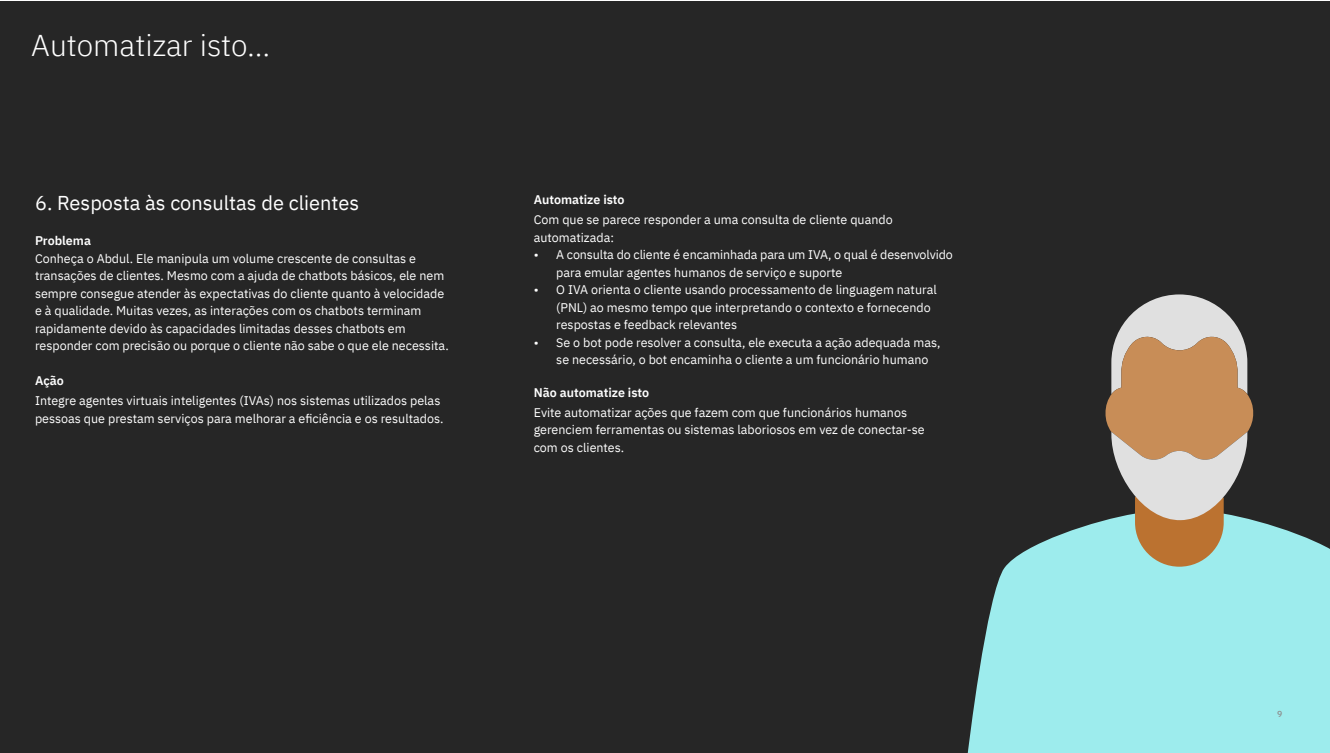
<style>
.page{position:relative;width:1330px;height:753px;background:#fff}
.page>*{position:absolute;margin:0;border:0;box-sizing:border-box;transform-origin:0 0}
.t1{font:300 30px "IBM Plex Sans";color:#fff}
.t2{font:20px "IBM Plex Sans";color:#fff}
.Body_copy{font:12.5px/17.5px "IBM Plex Sans";color:#fff}
.t3{font:600 12.5px "IBM Plex Sans";color:#fff}
.t4{font:500 8.75px "IBM Plex Sans";color:#8d8d8d}
</style>
<div class="page">
<div style="left:0;top:1px;width:1329px;height:751px;background:#262626"></div>
<svg style="left:968px;top:513px;width:362px;height:239px;background:#8fd5d6"></svg>
<svg style="left:1105px;top:294px;width:148px;height:272px"></svg>
<h2 class="t1" style="left:31px;top:23px;width:241px">Automatizar isto...</h2>
<h4 class="t2" style="left:35px;top:188px;width:326px">6. Resposta às consultas de clientes</h4>
<h5 class="t3" style="left:35px;top:231px;width:58px">Problema</h5>
<p class="Body_copy" style="left:35px;top:248px;width:415px">Conheça o Abdul. Ele manipula um volume crescente de consultas e transações de clientes. Mesmo com a ajuda de chatbots básicos, ele nem sempre consegue atender às expectativas do cliente quanto à velocidade e à qualidade. Muitas vezes, as interações com os chatbots terminam rapidamente devido às capacidades limitadas desses chatbots em responder com precisão ou porque o cliente não sabe o que ele necessita.</p>
<h5 class="t3" style="left:35px;top:371px;width:30px">Ação</h5>
<p class="Body_copy" style="left:35px;top:391px;width:410px">Integre agentes virtuais inteligentes (IVAs) nos sistemas utilizados pelas pessoas que prestam serviços para melhorar a eficiência e os resultados.</p>
<h5 class="t3" style="left:534px;top:190px;width:92px">Automatize isto</h5>
<p class="Body_copy" style="left:534px;top:210px;width:360px">Com que se parece responder a uma consulta de cliente quando automatizada:</p>
<p class="Body_copy" style="left:556px;top:245px;width:398px;text-indent:-22px">• A consulta do cliente é encaminhada para um IVA, o qual é desenvolvido para emular agentes humanos de serviço e suporte</p>
<p class="Body_copy" style="left:556px;top:280px;width:382px;text-indent:-22px">• O IVA orienta o cliente usando processamento de linguagem natural (PNL) ao mesmo tempo que interpretando o contexto e fornecendo respostas e feedback relevantes</p>
<p class="Body_copy" style="left:556px;top:332px;width:386px;text-indent:-22px">• Se o bot pode resolver a consulta, ele executa a ação adequada mas, se necessário, o bot encaminha o cliente a um funcionário humano</p>
<h5 class="t3" style="left:534px;top:382px;width:117px">Não automatize isto</h5>
<p class="Body_copy" style="left:534px;top:402px;width:393px">Evite automatizar ações que fazem com que funcionários humanos gerenciem ferramentas ou sistemas laboriosos em vez de conectar-se com os clientes.</p>
<p class="t4" style="left:1277px;top:706px;width:7px">9</p>
</div>
